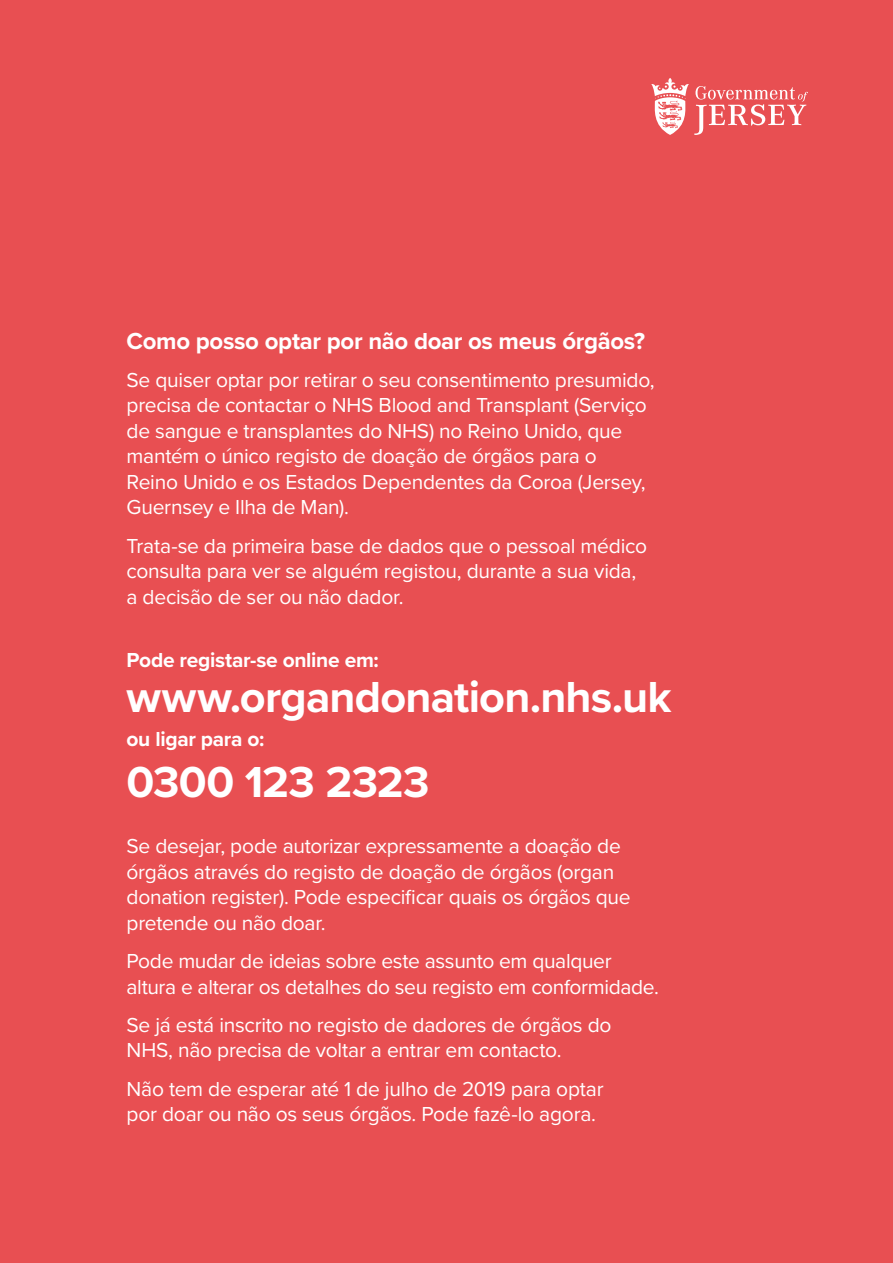
<style>
.page{position:relative;width:893px;height:1263px;background:#e84f52}
.page>*{position:absolute;margin:0;border:0;box-sizing:border-box;transform-origin:0 0}
.main_text{font:700 45px "Proxima Nova";letter-spacing:-.015em;color:#fff}
.main_text-2{font:700 24px "Proxima Nova";letter-spacing:-.015em;color:#fff}
.main_text-3{font:21px/25.5px "Proxima Nova";letter-spacing:-.015em;color:#fff}
.main_text-4{font:700 21px "Proxima Nova";letter-spacing:-.015em;color:#fff}
</style>
<div class="page">
<svg style="left:651px;top:78px;width:157px;height:56px"></svg>
<p class="main_text-2" style="left:126px;top:323px;width:520px">Como posso optar por não doar os meus órgãos?</p>
<p class="main_text-3" style="left:126px;top:366px;width:530px">Se quiser optar por retirar o seu consentimento presumido, precisa de contactar o NHS Blood and Transplant (Serviço de sangue e transplantes do NHS) no Reino Unido, que mantém o único registo de doação de órgãos para o<br>Reino Unido e os Estados Dependentes da Coroa (Jersey, Guernsey e Ilha de Man).</p>
<p class="main_text-3" style="left:126px;top:532px;width:522px">Trata-se da primeira base de dados que o pessoal médico consulta para ver se alguém registou, durante a sua vida, a decisão de ser ou não dador.</p>
<p class="main_text-4" style="left:126px;top:644px;width:254px">Pode registar-se online em:</p>
<p class="main_text" style="left:126px;top:664px;width:546px">www.organdonation.nhs.uk</p>
<p class="main_text-4" style="left:126px;top:723px;width:139px">ou ligar para o:</p>
<p class="main_text" style="left:126px;top:748px;width:305px">0300 123 2323</p>
<p class="main_text-3" style="left:126px;top:832px;width:506px">Se desejar, pode autorizar expressamente a doação de órgãos através do registo de doação de órgãos (organ donation register). Pode especificar quais os órgãos que pretende ou não doar.</p>
<p class="main_text-3" style="left:126px;top:947px;width:534px">Pode mudar de ideias sobre este assunto em qualquer altura e alterar os detalhes do seu registo em conformidade.</p>
<p class="main_text-3" style="left:126px;top:1011px;width:487px">Se já está inscrito no registo de dadores de órgãos do<br>NHS, não precisa de voltar a entrar em contacto.</p>
<p class="main_text-3" style="left:126px;top:1075px;width:479px">Não tem de esperar até 1 de julho de 2019 para optar por doar ou não os seus órgãos. Pode fazê-lo agora.</p>
</div>
